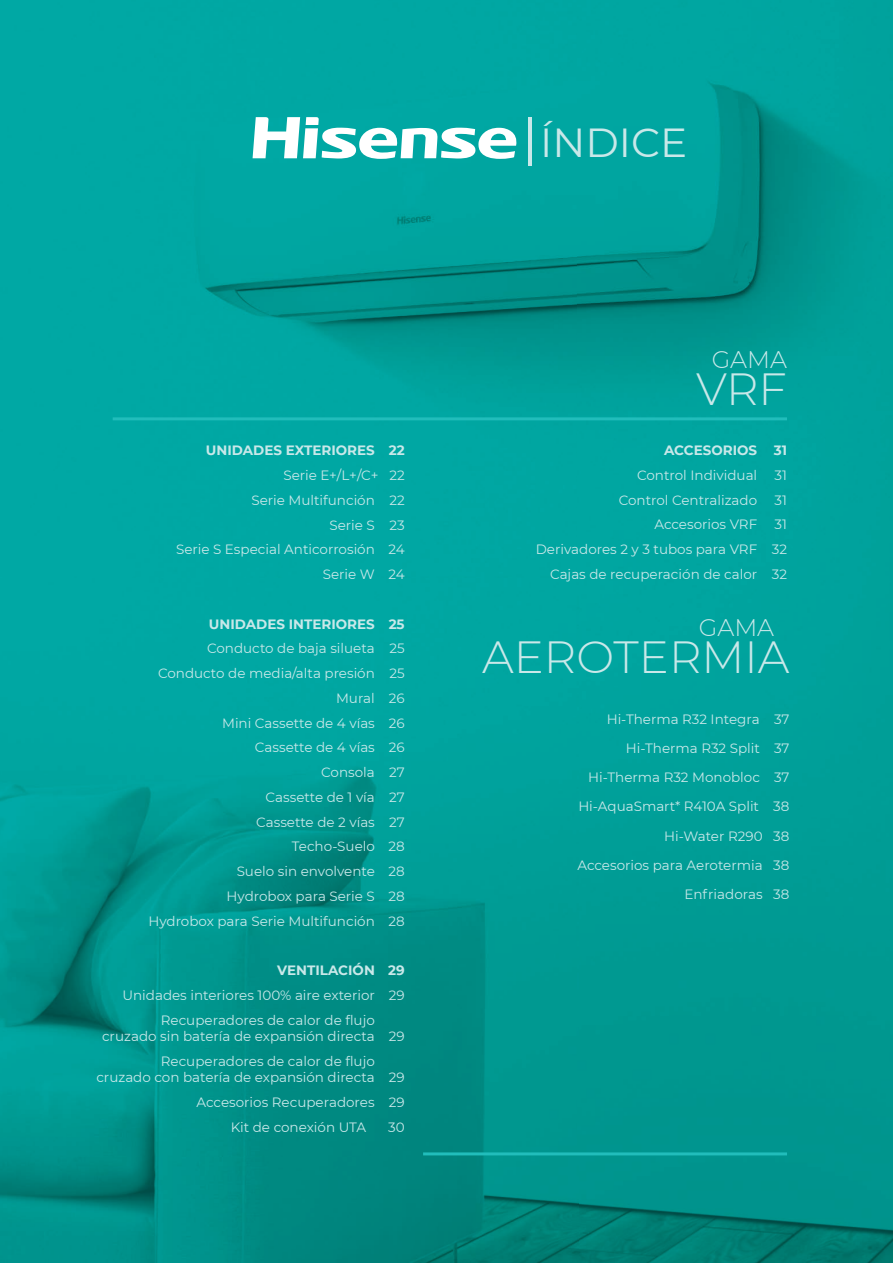
<style>
.page{position:relative;width:893px;height:1263px;background:#fff}
.page>*{position:absolute;margin:0;border:0;box-sizing:border-box;transform-origin:0 0}
.t1{font:300 45px "Montserrat";color:#c9e8e9}
.t2{font:40.5px "Montserrat";color:#c9e8e9}
.t3{font:300 24px "Montserrat";color:#c9e8e9}
.t4{font:13.5px/24.8px "Montserrat";color:#c9e8e9;text-align:right}
.t5{font:700 13.5px "Montserrat";color:#c9e8e9}
</style>
<div class="page">
<img style="left:0;top:0;width:893px;height:1263px">
<svg style="left:253px;top:117px;width:266px;height:42px"></svg>
<hr style="left:529px;top:118px;width:3px;height:48px;background:#c9e8e9">
<hr style="left:113px;top:417px;width:674px;height:3px;background:#21bdbb">
<hr style="left:423px;top:1152px;width:364px;height:3px;background:#21bdbb">
<p class="t5" style="left:206px;top:441px;width:200px">UNIDADES EXTERIORES 22</p>
<p class="t4" style="left:176px;top:462px;width:230px">Serie E+/L+/C+ 22<br>Serie Multifunción 22<br>Serie S 23<br>Serie S Especial Anticorrosión 24<br>Serie W 24</p>
<p class="t5" style="left:209px;top:614px;width:197px">UNIDADES INTERIORES 25</p>
<p class="t4" style="left:148px;top:636px;width:258px">Conducto de baja silueta 25<br>Conducto de media/alta presión 25<br>Mural 26<br>Mini Cassette de 4 vías 26<br>Cassette de 4 vías 26<br>Consola 27<br>Cassette de 1 vía 27<br>Cassette de 2 vías 27<br>Techo-Suelo 28<br>Suelo sin envolvente 28<br>Hydrobox para Serie S 28<br>Hydrobox para Serie Multifunción 28</p>
<p class="t5" style="left:277px;top:960px;width:129px">VENTILACIÓN 29</p>
<p class="t4" style="left:161px;top:982px;width:245px;text-align:left;text-indent:-38px">Unidades interiores 100% aire exterior 29<br>Recuperadores de calor de flujo</p>
<p class="t4" style="left:161px;top:1023px;width:245px;text-align:left;text-indent:-59px">cruzado sin batería de expansión directa 29<br>Recuperadores de calor de flujo</p>
<p class="t4" style="left:96px;top:1065px;width:310px">cruzado con batería de expansión directa 29</p>
<p class="t4" style="left:196px;top:1089px;width:210px">Accesorios Recuperadores 29</p>
<p class="t4" style="left:231px;top:1114px;width:137px">Kit de conexión UTA</p>
<p class="t4" style="left:388px;top:1114px;width:18px">30</p>
<h2 class="t2" style="left:540px;top:114px;width:148px">ÍNDICE</h2>
<h3 class="t3" style="left:712px;top:343px;width:77px">GAMA</h3>
<h1 class="t1" style="left:696px;top:359px;width:93px">VRF</h1>
<p class="t5" style="left:664px;top:441px;width:124px">ACCESORIOS 31</p>
<p class="t4" style="left:637px;top:462px;width:122px">Control Individual</p>
<p class="t4" style="left:774px;top:462px;width:14px">31</p>
<p class="t4" style="left:619px;top:487px;width:140px">Control Centralizado</p>
<p class="t4" style="left:774px;top:487px;width:14px">31</p>
<p class="t4" style="left:654px;top:512px;width:104px">Accesorios VRF</p>
<p class="t4" style="left:536px;top:512px;width:253px">31<br>Derivadores 2 y 3 tubos para VRF 32<br>Cajas de recuperación de calor 32</p>
<h3 class="t3" style="left:699px;top:611px;width:77px">GAMA</h3>
<h1 class="t1" style="left:482px;top:627px;width:309px">AEROTERMIA</h1>
<p class="t4" style="left:577px;top:704px;width:214px;line-height:29.2px">Hi-Therma R32 Integra 37<br>Hi-Therma R32 Split 37<br>Hi-Therma R32 Monobloc 37<br>Hi-AquaSmart* R410A Split 38<br>Hi-Water R290 38<br>Accesorios para Aerotermia 38<br>Enfriadoras 38</p>
</div>
